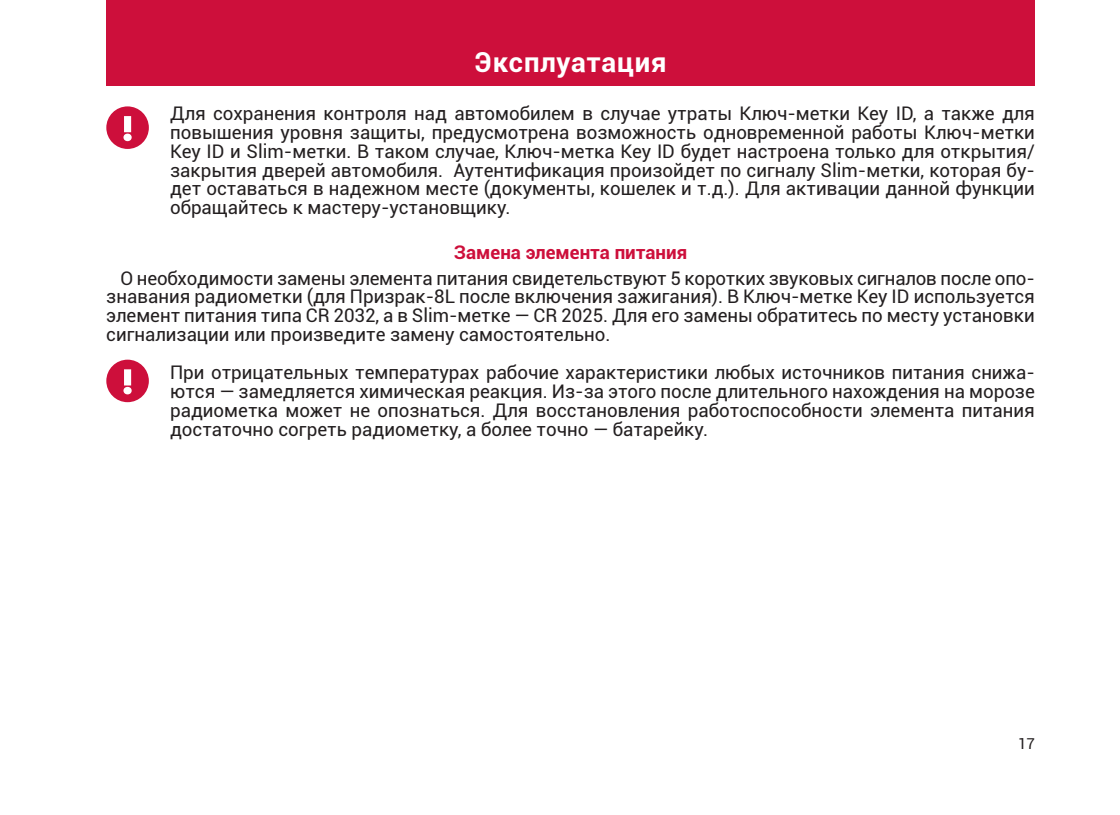
<style>
.page{position:relative;width:1120px;height:815px;background:#fff}
.page>*{position:absolute;margin:0;border:0;box-sizing:border-box;transform-origin:0 0}
.t1{font:700 27.5px "Roboto";letter-spacing:.03em;color:#fff}
.t2{font:18.75px/18.8px "Roboto";color:#231f20;text-align:justify}
.t3{font:700 18.75px "Roboto";color:#cd0f3b}
.t4{font:15px "Roboto";color:#231f20}
</style>
<div class="page">
<div style="left:106px;top:0;width:929px;height:85px;background:#cd0f3b"></div>
<div style="left:106px;top:106px;width:43px;height:43px;background:#cd0f3b;border-radius:50%"></div>
<svg style="left:123px;top:116px;width:9px;height:25px"></svg>
<div style="left:106px;top:360px;width:43px;height:42px;background:#cd0f3b;border-radius:50%"></div>
<svg style="left:123px;top:369px;width:9px;height:25px"></svg>
<h1 class="t1" style="left:474px;top:42px;width:194px">Эксплуатация</h1>
<p class="t2" style="left:170px;top:104px;width:866px">Для сохранения контроля над автомобилем в случае утраты Ключ-метки Key ID, а также для повышения уровня защиты, предусмотрена возможность одновременной работы Ключ-метки Key ID и Slim-метки. В таком случае, Ключ-метка Key ID будет настроена только для открытия/ закрытия дверей автомобиля. Аутентификация произойдет по сигналу Slim-метки, которая бу&shy;дет оставаться в надежном месте (документы, кошелек и т.д.). Для активации данной функции обращайтесь к мастеру-установщику.</p>
<p class="t3" style="left:454px;top:239px;width:235px">Замена элемента питания</p>
<p class="t2" style="left:106px;top:268px;width:930px;text-indent:14px">О необходимости замены элемента питания свидетельствуют 5 коротких звуковых сигналов после опо&shy;знавания радиометки (для Призрак-8L после включения зажигания). В Ключ-метке Key ID используется элемент питания типа CR 2032, а в Slim-метке — CR 2025. Для его замены обратитесь по месту установки сигнализации или произведите замену самостоятельно.</p>
<p class="t2" style="left:170px;top:363px;width:866px">При отрицательных температурах рабочие характеристики любых источников питания снижа&shy;ются — замедляется химическая реакция. Из-за этого после длительного нахождения на морозе радиометка может не опознаться. Для восстановления работоспособности элемента питания достаточно согреть радиометку, а более точно — батарейку.</p>
<p class="t4" style="left:1018px;top:733px;width:18px">17</p>
</div>
